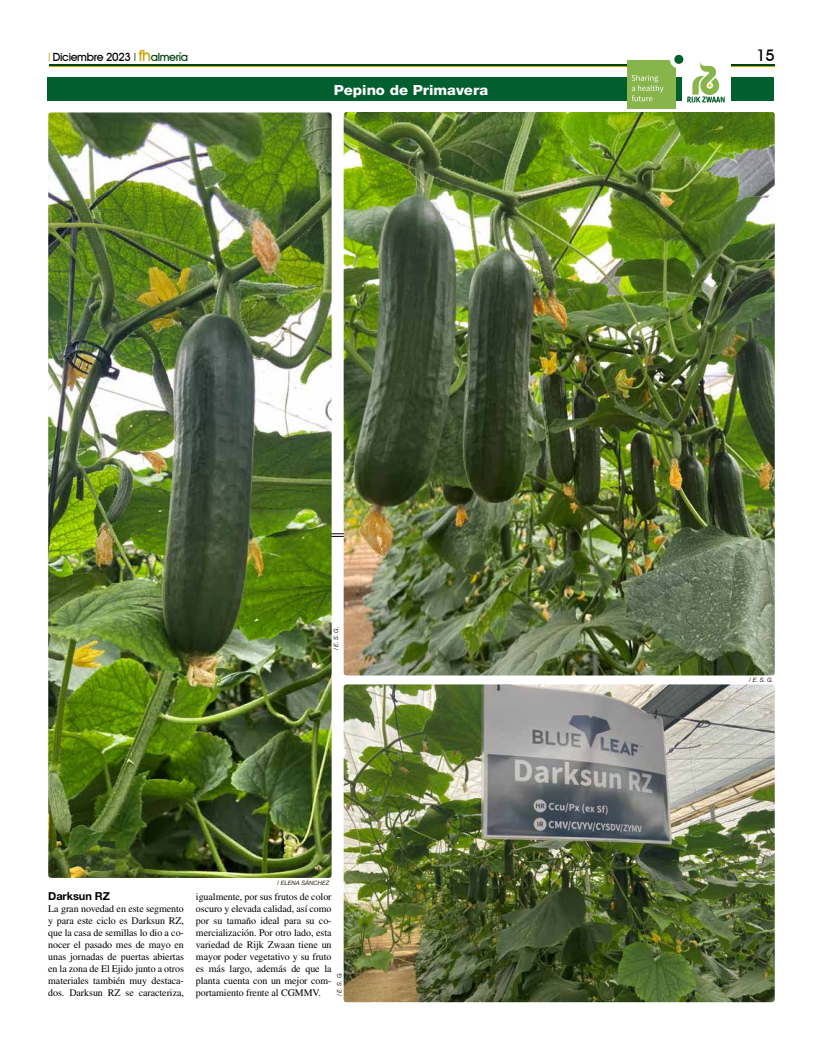
<style>
.page{position:relative;width:823px;height:1049px;background:#fff}
.page>*{position:absolute;margin:0;border:0;box-sizing:border-box;transform-origin:0 0}
.t1{font:500 16px "Avant Garde IT Cby BT";color:#000}
.t2{font:800 14px "Helvetica Neue LT Std";color:#fff;scale:1.06 1}
.t3{font:500 11.3px "Avant Garde IT Cby BT";letter-spacing:-.03em;color:#000}
.t4{font:700 11px "Helvetica Neue LT Std";letter-spacing:-.005em;color:#000}
.t5{font:10px/12px "Times LT Std";letter-spacing:-.005em;color:#000;text-align:justify}
.t6{font:italic 6px "Helvetica Neue LT Std";color:#2b2113}
.s1{font-family:"Helvetica Neue LT Std";font-weight:400;font-stretch:condensed;color:#c9a300}
.s2{font-family:"Helvetica Neue LT Std";font-weight:400;font-stretch:condensed;color:#004110}
.s3{font-size:15.7px;color:#c9a300}
.s4{color:#004110}
</style>
<div class="page">
<hr style="left:49px;top:65px;width:725px;height:1px;background:#004110">
<hr style="left:49px;top:67px;width:725px;height:1px;background:#c9a300">
<hr style="left:49px;top:534px;width:725px;height:1px;background:#000">
<hr style="left:49px;top:536px;width:725px;height:1px;background:#000">
<div style="left:48px;top:78px;width:725px;height:23px;background:#005e2f"></div>
<div style="left:681px;top:60px;width:49px;height:48px;background:#fff"></div>
<svg style="left:687px;top:62px;width:37px;height:41px"></svg>
<div style="left:626px;top:60px;width:49px;height:48px;background:#87b44b"></div>
<svg style="left:631px;top:75px;width:32px;height:26px"></svg>
<div style="left:669px;top:50px;width:18px;height:18px;background:#fff;border-radius:50%"></div>
<div style="left:674px;top:55px;width:9px;height:9px;background:#005e2b;border-radius:50%"></div>
<img style="left:343px;top:112px;width:431px;height:563px">
<img style="left:48px;top:112px;width:283px;height:766px">
<img style="left:343px;top:684px;width:431px;height:318px">
<p class="t3" style="left:48px;top:50px;width:141px"><span class="s1">|</span> Diciembre 2023 <span class="s2">|</span> <span class="s3">fh</span><span class="s4">almería</span></p>
<h1 class="t1" style="left:756px;top:46px;width:20px">15</h1>
<h2 class="t2" style="left:333px;top:81px;width:147px">Pepino de Primavera</h2>
<p class="t6" style="left:332px;top:650px;width:26px;rotate:-90deg">/ E. S. G.</p>
<p class="t4" style="left:48px;top:889px;width:63px">Darksun RZ</p>
<p class="t5" style="left:48px;top:903px;width:137px">La gran novedad en este segmento y para este ciclo es Darksun RZ, que la casa de semillas lo dio a co&shy;nocer el pasado mes de mayo en unas jornadas de puertas abiertas en la zona de El Ejido junto a otros materiales también muy destaca&shy;dos. Darksun RZ se caracteriza,</p>
<p class="t6" style="left:277px;top:879px;width:54px">/ ELENA SÁNCHEZ</p>
<p class="t5" style="left:196px;top:891px;width:137px">igualmente, por sus frutos de color oscuro y elevada calidad, así como por su tamaño ideal para su co&shy;mercialización. Por otro lado, esta variedad de Rijk Zwaan tiene un mayor poder vegetativo y su fruto es más largo, además de que la planta cuenta con un mejor com&shy;portamiento frente al CGMMV.</p>
<p class="t6" style="left:336px;top:996px;width:26px;rotate:-90deg">/ E. S. G.</p>
<p class="t6" style="left:748px;top:677px;width:26px">/ E. S. G.</p>
</div>
